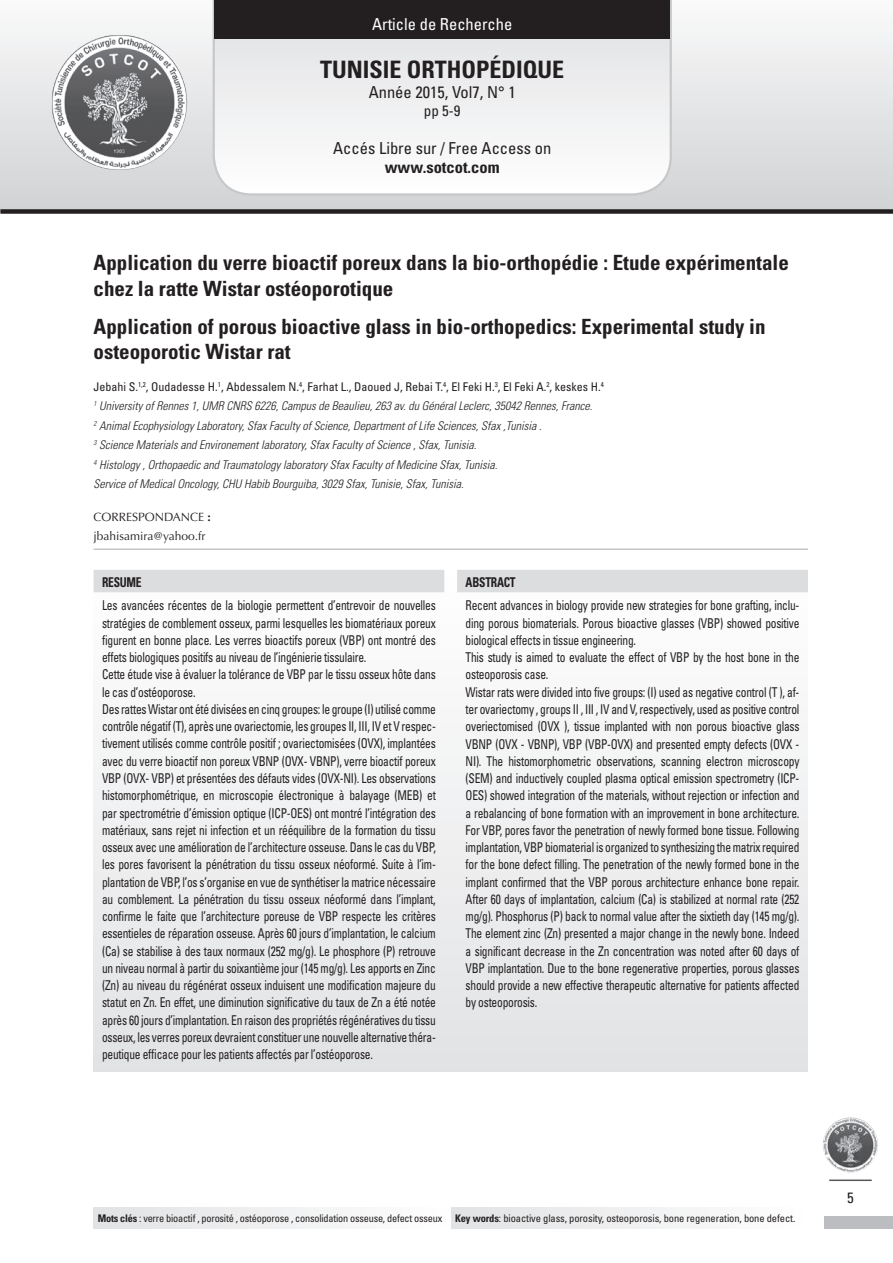
<style>
.page{position:relative;width:893px;height:1263px;background:#fff}
.page>*{position:absolute;margin:0;border:0;box-sizing:border-box;transform-origin:0 0}
.t1{font:700 condensed 24px "Univers LT Std";color:#231f20}
.t2{font:700 condensed 21px/25.2px "Univers LT Std";color:#231f20}
.t3{font:condensed 16.5px "Univers LT Std";color:#231f20}
.t4{font:condensed 16.5px "Univers LT Std";color:#fff}
.t5{font:700 condensed 16.5px "Univers LT Std";color:#231f20}
.t6{font:condensed 15px "Univers LT Std";color:#231f20}
.t7{font:condensed 13.5px/17.2px "Univers LT Std";letter-spacing:-.02em;color:#231f20;scale:.85 1}
.t8{font:700 condensed 13.5px "Univers LT Std";letter-spacing:-.02em;color:#231f20;scale:.85 1}
.t9{font:italic 300 condensed 12px/19.5px "Univers LT Std";color:#231f20}
.t10{font:12px/19.5px "Optima LT Std";color:#231f20}
.t11{font:condensed 10.5px "Univers LT Std";letter-spacing:-.02em;color:#231f20}
.s1{font-weight:400;font-style:normal}
.s2{font-weight:700}
</style>
<div class="page">
<div style="left:0;top:0;width:893px;height:213px;background:linear-gradient(to bottom,#fafafa,#d1d2d4)"></div>
<img style="left:51px;top:34px;width:136px;height:136px;border-radius:68px">
<svg style="left:211px;top:0;width:462px;height:197px"></svg>
<div style="left:215px;top:0;width:455px;height:38px;background:#231f20"></div>
<div style="left:0;top:209px;width:893px;height:5px;background:#231f20"></div>
<img style="left:823px;top:1117px;width:55px;height:55px;border-radius:28px">
<hr style="left:829px;top:1179px;width:43px;height:2px;background:#57585a">
<div style="left:825px;top:1216px;width:68px;height:13px;background:#bcbdc0"></div>
<hr style="left:94px;top:549px;width:714px;height:1px;background:#a8a9ad">
<div style="left:94px;top:570px;width:714px;height:502px;background:linear-gradient(to right,#eff0f1,#eff0f1)"></div>
<div style="left:94px;top:570px;width:350px;height:22px;background:#dcdddf"></div>
<div style="left:457px;top:570px;width:351px;height:22px;background:#dcdddf"></div>
<div style="left:451px;top:1208px;width:357px;height:21px;background:linear-gradient(to right,#e2e3e5,#fefefe)"></div>
<div style="left:94px;top:1208px;width:357px;height:21px;background:linear-gradient(to right,#e2e3e5,#fefefe)"></div>
<p class="t4" style="left:372px;top:13px;width:142px">Article de Recherche</p>
<h1 class="t1" style="left:320px;top:55px;width:246px">TUNISIE ORTHOPÉDIQUE</h1>
<p class="t3" style="left:369px;top:81px;width:149px">Année 2015, Vol7, N° 1</p>
<p class="t6" style="left:424px;top:101px;width:38px">pp 5-9</p>
<p class="t3" style="left:333px;top:137px;width:220px">Accés Libre sur / Free Access on</p>
<p class="t5" style="left:385px;top:157px;width:116px">www.sotcot.com</p>
<h2 class="t2" style="left:94px;top:250px;width:697px">Application du verre bioactif poreux dans la bio-orthopédie : Etude expérimentale chez la ratte Wistar ostéoporotique</h2>
<h2 class="t2" style="left:94px;top:313px;width:673px">Application of porous bioactive glass in bio-orthopedics: Experimental study in osteoporotic Wistar rat</h2>
<p class="t9" style="left:94px;top:377px;width:512px"><span class="s1">Jebahi S.</span><sup>1,2</sup><span class="s1">, Oudadesse H.</span><sup>1</sup><span class="s1">, Abdessalem N.</span><sup>4</sup><span class="s1">, Farhat L., Daoued J, Rebai T.</span><sup>4</sup><span class="s1">, El Feki H.</span><sup>3</sup><span class="s1">, El Feki A.</span><sup>2</sup><span class="s1">, keskes H.</span><sup>4<br></sup><sup>1</sup> University of Rennes 1, UMR CNRS 6226, Campus de Beaulieu, 263 av. du Général Leclerc, 35042 Rennes, France.<br><sup>2</sup> Animal Ecophysiology Laboratory, Sfax Faculty of Science, Department of Life Sciences, Sfax ,Tunisia .<br><sup>3</sup> Science Materials and Environement laboratory, Sfax Faculty of Science , Sfax, Tunisia.<br><sup>4</sup> Histology , Orthopaedic and Traumatology laboratory Sfax Faculty of Medicine Sfax, Tunisia.<br>Service of Medical Oncology, CHU Habib Bourguiba, 3029 Sfax, Tunisie, Sfax, Tunisia.</p>
<p class="t10" style="left:94px;top:507px;width:119px">CORRESPONDANCE <span class="s2">: </span>jbahisamira@yahoo.fr</p>
<p class="t8" style="left:102px;top:574px;width:48px">RESUME</p>
<p class="t7" style="left:102px;top:597px;width:394px">Les avancées récentes de la biologie permettent d’entrevoir de nouvelles stratégies de comblement osseux, parmi lesquelles les biomatériaux poreux figurent en bonne place. Les verres bioactifs poreux (VBP) ont montré des effets biologiques positifs au niveau de l’ingénierie tissulaire.<br>Cette étude vise à évaluer la tolérance de VBP par le tissu osseux hôte dans le cas d’ostéoporose.<br>Des rattes Wistar ont été divisées en cinq groupes: le groupe (I) utilisé comme contrôle négatif (T), après une ovariectomie, les groupes II, III, IV et V respec&shy;tivement utilisés comme contrôle positif ; ovariectomisées (OVX), implantées avec du verre bioactif non poreux VBNP (OVX- VBNP), verre bioactif poreux VBP (OVX- VBP) et présentées des défauts vides (OVX-NI). Les observations histomorphométrique, en microscopie électronique à balayage (MEB) et par spectrométrie d’émission optique (ICP-OES) ont montré l’intégration des matériaux, sans rejet ni infection et un rééquilibre de la formation du tissu osseux avec une amélioration de l’architecture osseuse. Dans le cas du VBP, les pores favorisent la pénétration du tissu osseux néoformé. Suite à l’im&shy;plantation de VBP, l’os s’organise en vue de synthétiser la matrice nécessaire au comblement. La pénétration du tissu osseux néoformé dans l’implant, confirme le faite que l’architecture poreuse de VBP respecte les critères essentieles de réparation osseuse. Après 60 jours d’implantation, le calcium (Ca) se stabilise à des taux normaux (252 mg/g). Le phosphore (P) retrouve un niveau normal à partir du soixantième jour (145 mg/g). Les apports en Zinc (Zn) au niveau du régénérat osseux induisent une modification majeure du statut en Zn. En effet, une diminution significative du taux de Zn a été notée après 60 jours d’implantation. En raison des propriétés régénératives du tissu osseux, les verres poreux devraient constituer une nouvelle alternative théra&shy;peutique efficace pour les patients affectés par l’ostéoporose.</p>
<p class="t8" style="left:466px;top:574px;width:60px">ABSTRACT</p>
<p class="t7" style="left:466px;top:597px;width:394px">Recent advances in biology provide new strategies for bone grafting, inclu&shy;ding porous biomaterials. Porous bioactive glasses (VBP) showed positive biological effects in tissue engineering.<br>This study is aimed to evaluate the effect of VBP by the host bone in the osteoporosis case.<br>Wistar rats were divided into five groups: (I) used as negative control (T ), af&shy;ter ovariectomy , groups II , III , IV and V, respectively, used as positive control overiectomised (OVX ), tissue implanted with non porous bioactive glass VBNP (OVX - VBNP), VBP (VBP-OVX) and presented empty defects (OVX - NI). The histomorphometric observations, scanning electron microscopy (SEM) and inductively coupled plasma optical emission spectrometry (ICP-OES) showed integration of the materials, without rejection or infection and a rebalancing of bone formation with an improvement in bone architecture.<br>For VBP, pores favor the penetration of newly formed bone tissue. Following implantation, VBP biomaterial is organized to synthesizing the matrix required for the bone defect filling. The penetration of the newly formed bone in the implant confirmed that the VBP porous architecture enhance bone repair.<br>After 60 days of implantation, calcium (Ca) is stabilized at normal rate (252 mg/g). Phosphorus (P) back to normal value after the sixtieth day (145 mg/g).<br>The element zinc (Zn) presented a major change in the newly bone. Indeed a significant decrease in the Zn concentration was noted after 60 days of VBP implantation. Due to the bone regenerative properties, porous glasses should provide a new effective therapeutic alternative for patients affected by osteoporosis.</p>
<p class="t11" style="left:98px;top:1212px;width:699px"><span class="s2">Mots clés</span> : verre bioactif , porosité , ostéoporose , consolidation osseuse, defect osseux <span class="s2">Key words</span>: bioactive glass, porosity, osteoporosis, bone regeneration, bone defect.</p>
<p class="t6" style="left:847px;top:1188px;width:8px">5</p>
</div>
